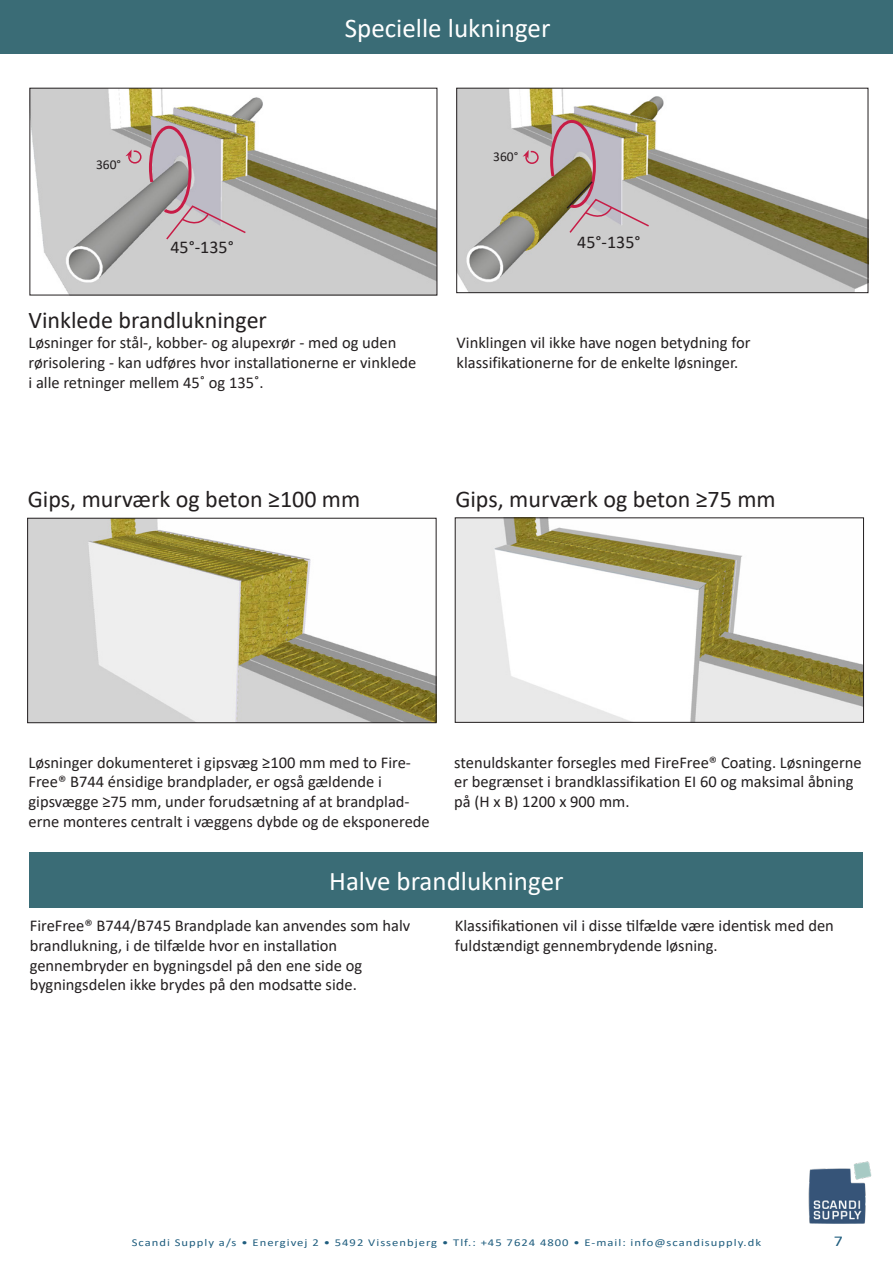
<style>
.page{position:relative;width:893px;height:1263px;background:#fff}
.page>*{position:absolute;margin:0;border:0;box-sizing:border-box;transform-origin:0 0}
.t1{font:27px "Calibri";color:#fff}
.Overskrifter_i_tekst_overløber_kolonner{font:24px "Calibri";color:#231f20}
.t2{font:18px "Calibri";color:#231f20}
.t3{font:16.5px/19.8px "Calibri";color:#231f20}
.t4{font:15px "Calibri";color:#1f5d7e;scale:1.2 1}
.t5{font:13.5px "Calibri";color:#231f20}
.t6{font:10.5px "Calibri";letter-spacing:.08em;color:#1f5d7e;scale:1.2 1}
</style>
<div class="page">
<img style="left:459px;top:90px;width:407px;height:201px">
<div style="left:457px;top:88px;width:411px;height:205px;border:1px solid #231f20"></div>
<img style="left:32px;top:90px;width:403px;height:203px">
<img style="left:457px;top:520px;width:405px;height:200px">
<div style="left:455px;top:518px;width:409px;height:204px;border:1px solid #231f20"></div>
<img style="left:30px;top:520px;width:404px;height:201px">
<div style="left:28px;top:518px;width:408px;height:205px;border:1px solid #231f20"></div>
<svg style="left:523px;top:150px;width:16px;height:15px"></svg>
<svg style="left:125px;top:122px;width:122px;height:119px;background:#b8aca5"></svg>
<svg style="left:549px;top:116px;width:102px;height:118px;background:#b1a28d"></svg>
<div style="left:0;top:0;width:893px;height:54px;background:#3a6c76"></div>
<img style="left:808px;top:1161px;width:64px;height:63px">
<div style="left:30px;top:852px;width:833px;height:55px;background:#3a6c76"></div>
<p class="t5" style="left:96px;top:155px;width:27px">360°</p>
<p class="t2" style="left:170px;top:234px;width:65px">45°-135°</p>
<h1 class="t1" style="left:345px;top:10px;width:207px">Specielle lukninger</h1>
<p class="t5" style="left:493px;top:147px;width:27px">360°</p>
<p class="t2" style="left:577px;top:230px;width:65px">45°-135°</p>
<p class="Overskrifter_i_tekst_overløber_kolonner" style="left:29px;top:303px;width:240px">Vinklede brandlukninger</p>
<p class="t3" style="left:29px;top:332px;width:389px">Løsninger for stål-, kobber- og alupexrør - med og uden rørisolering - kan udføres hvor installationerne er vinklede i alle retninger mellem 45˚ og 135˚.</p>
<p class="t3" style="left:457px;top:332px;width:295px">Vinklingen vil ikke have nogen betydning for klassifikationerne for de enkelte løsninger.</p>
<p class="Overskrifter_i_tekst_overløber_kolonner" style="left:28px;top:482px;width:334px">Gips, murværk og beton ≥100 mm</p>
<p class="Overskrifter_i_tekst_overløber_kolonner" style="left:455px;top:482px;width:322px">Gips, murværk og beton ≥75 mm</p>
<p class="t3" style="left:29px;top:752px;width:403px">Løsninger dokumenteret i gipsvæg ≥100 mm med to Fire-Free® B744 énsidige brandplader, er også gældende i gipsvægge ≥75 mm, under forudsætning af at brandplad&shy;erne monteres centralt i væggens dybde og de eksponerede</p>
<p class="t3" style="left:454px;top:752px;width:409px">stenuldskanter forsegles med FireFree® Coating. Løsningerne er begrænset i brandklassifikation EI 60 og maksimal åbning på (H x B) 1200 x 900 mm.</p>
<p class="t1" style="left:329px;top:862px;width:236px">Halve brandlukninger</p>
<p class="t3" style="left:30px;top:915px;width:382px">FireFree® B744/B745 Brandplade kan anvendes som halv brandlukning, i de tilfælde hvor en installation</p>
<p class="t3" style="left:30px;top:955px;width:334px">gennembryder en bygningsdel på den ene side og</p>
<p class="t3" style="left:30px;top:974px;width:329px">bygningsdelen ikke brydes på den modsatte side.</p>
<p class="t3" style="left:455px;top:915px;width:381px">Klassifikationen vil i disse tilfælde være identisk med den fuldstændigt gennembrydende løsning.</p>
<p class="t6" style="left:132px;top:1235px;width:526px">Scandi Supply a/s • Energivej 2 • 5492 Vissenbjerg • Tlf.: +45 7624 4800 • E-mail: info@scandisupply.dk</p>
<p class="t4" style="left:834px;top:1230px;width:9px">7</p>
</div>
